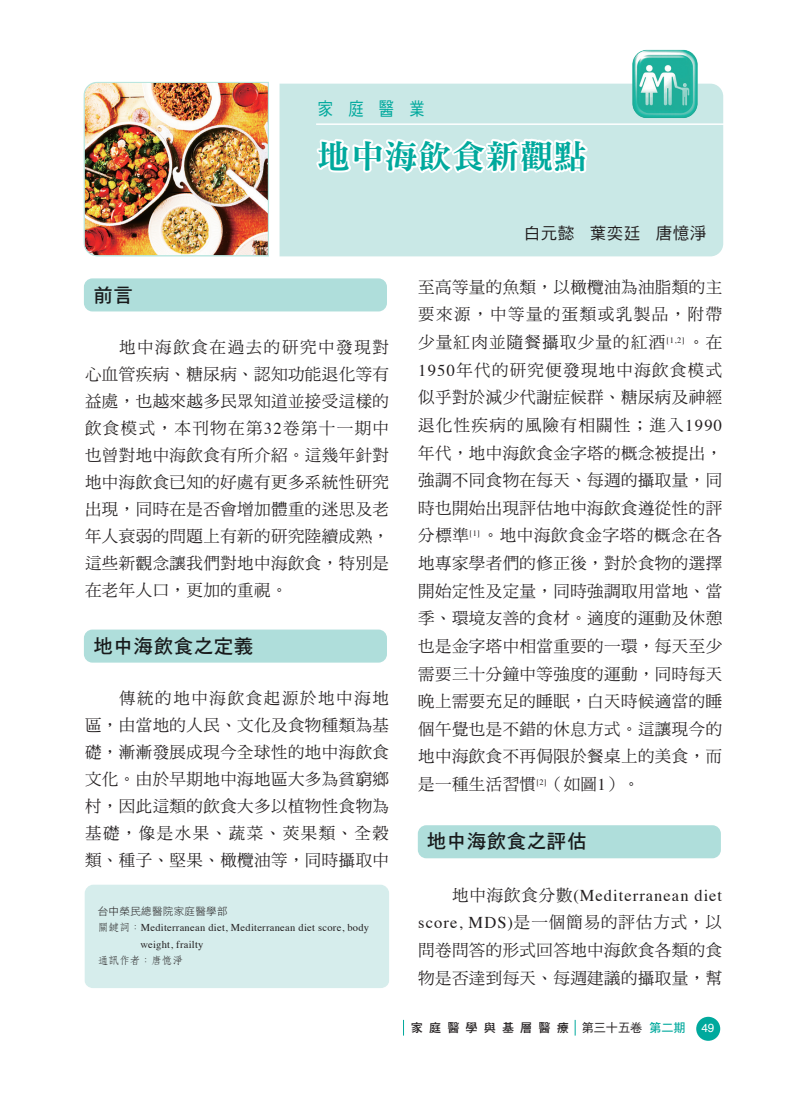
<style>
.page{position:relative;width:808px;height:1106px;background:#fff}
.page>*{position:absolute;margin:0;border:0;box-sizing:border-box;transform-origin:0 0}
.a_主標{font:33px "DF Ming Std W9";letter-spacing:.025em;color:#00a99d}
.a大標{font:19.5px "DF Hei Std W7";letter-spacing:.03em;color:#231f20}
.t1{font:18px "DF Hei Std W5";color:#00a99d;scale:.85 1}
.內文{font:16.5px/27.6px "DF Ming Std W5";letter-spacing:.025em;color:#231f20;text-align:justify}
.a_姓名{font:16.5px "DF Hei Std W5";letter-spacing:.03em;color:#231f20}
.t2{font:12.15px "DF Hei Std W7";letter-spacing:.5em;color:#231f20}
.t3{font:11.7px "Helvetica";color:#fff}
.a_關鍵字{font:10.5px/16.5px "Times";letter-spacing:.025em;color:#231f20}
.a_職稱{font:10.5px "DF Li Hei Std W3";letter-spacing:.035em;color:#231f20}
.a_關鍵字-2{font:10.5px "DF Fang Song Std W4";letter-spacing:.015em;color:#231f20}
.s1{font-family:"Times"}
.s2{font-family:"DF Fang Song Std W4"}
.s3{font-family:"DF Hei Std W5"}
.s4{color:#00a99d}
</style>
<div class="page">
<div style="left:85px;top:84px;width:638px;height:172px;background:#c9e8e6;border-radius:13px"></div>
<div style="left:269px;top:80px;width:10px;height:179px;background:#fff"></div>
<hr style="left:316px;top:123px;width:416px;height:2px;background:#fff">
<img style="left:627px;top:49px;width:75px;height:69px">
<div style="left:696px;top:1016px;width:24px;height:24px;background:#00a99d;border-radius:50%"></div>
<svg style="left:403px;top:1019px;width:1px;height:16px"></svg>
<svg style="left:575px;top:1019px;width:1px;height:16px"></svg>
<div style="left:85px;top:884px;width:304px;height:104px;background:#d6edec"></div>
<svg style="left:316px;top:123px;width:274px;height:51px"></svg>
<div style="left:84px;top:278px;width:303px;height:33px;background:#afdedb;border-radius:9px"></div>
<div style="left:84px;top:629px;width:303px;height:33px;background:#afdedb;border-radius:9px"></div>
<div style="left:418px;top:825px;width:303px;height:33px;background:#afdedb;border-radius:9px"></div>
<img style="left:83px;top:82px;width:186px;height:175px">
<p class="t1" style="left:318px;top:99px;width:128px">家庭醫業</p>
<p class="a_主標" style="left:317px;top:138px;width:271px">地中海飲食新觀點</p>
<p class="a大標" style="left:94px;top:284px;width:41px">前言</p>
<p class="內文" style="left:85px;top:333px;width:306px;line-height:27px;text-indent:34px">地中海飲食在過去的研究中發現對心血管疾病、糖尿病、認知功能退化等有益處，也越來越多民眾知道並接受這樣的飲食模式，本刊物在第<span class="s1">32</span>卷第十一期中也曾對地中海飲食有所介紹。這幾年針對地中海飲食已知的好處有更多系統性研究出現，同時在是否會增加體重的迷思及老年人衰弱的問題上有新的研究陸續成熟，這些新觀念讓我們對地中海飲食，特別是在老年人口，更加的重視。</p>
<p class="a大標" style="left:94px;top:635px;width:161px">地中海飲食之定義</p>
<p class="內文" style="left:85px;top:684px;width:306px;line-height:27px;text-indent:34px">傳統的地中海飲食起源於地中海地區，由當地的人民、文化及食物種類為基礎，漸漸發展成現今全球性的地中海飲食文化。由於早期地中海地區大多為貧窮鄉村，因此這類的飲食大多以植物性食物為基礎，像是水果、蔬菜、莢果類、全榖類、種子、堅果、橄欖油等，同時攝取中</p>
<p class="a_職稱" style="left:98px;top:905px;width:131px">台中榮民總醫院家庭醫學部</p>
<p class="a_關鍵字" style="left:140px;top:918px;width:230px;text-indent:-43px"><span class="s2">關鍵詞：</span>Mediterranean diet, Mediterranean diet score, body weight, frailty</p>
<p class="a_關鍵字-2" style="left:98px;top:954px;width:87px">通訊作者：唐憶淨</p>
<p class="a_姓名" style="left:524px;top:224px;width:184px">白元懿 葉奕廷 唐憶淨</p>
<p class="內文" style="left:418px;top:273px;width:306px">至高等量的魚類，以橄欖油為油脂類的主要來源，中等量的蛋類或乳製品，附帶少量紅肉並隨餐攝取少量的紅酒<sup>[1,2]</sup> 。在<span class="s1">1950</span>年代的研究便發現地中海飲食模式似乎對於減少代謝症候群、糖尿病及神經退化性疾病的風險有相關性；進入<span class="s1">1990</span>年代，地中海飲食金字塔的概念被提出，強調不同食物在每天、每週的攝取量，同時也開始出現評估地中海飲食遵從性的評分標準<sup>[1]</sup> 。地中海飲食金字塔的概念在各地專家學者們的修正後，對於食物的選擇開始定性及定量，同時強調取用當地、當季、環境友善的食材。適度的運動及休憩也是金字塔中相當重要的一環，每天至少需要三十分鐘中等強度的運動，同時每天晚上需要充足的睡眠，白天時候適當的睡個午覺也是不錯的休息方式。這讓現今的地中海飲食不再侷限於餐桌上的美食，而是一種生活習慣<sup>[2]</sup>（如圖<span class="s1">1</span>）。</p>
<p class="a大標" style="left:427px;top:830px;width:161px">地中海飲食之評估</p>
<p class="內文" style="left:418px;top:880px;width:306px;text-indent:34px">地中海飲食分數<span class="s1">(Mediterranean diet score, MDS)</span>是一個簡易的評估方式，以問卷問答的形式回答地中海飲食各類的食物是否達到每天、每週建議的攝取量，幫</p>
<p class="t2" style="left:411px;top:1021px;width:276px">家庭醫學與基層醫療 <span class="s3">第三十五卷</span> <span class="s4">第二期</span></p>
<p class="t3" style="left:701px;top:1019px;width:15px">49</p>
</div>
